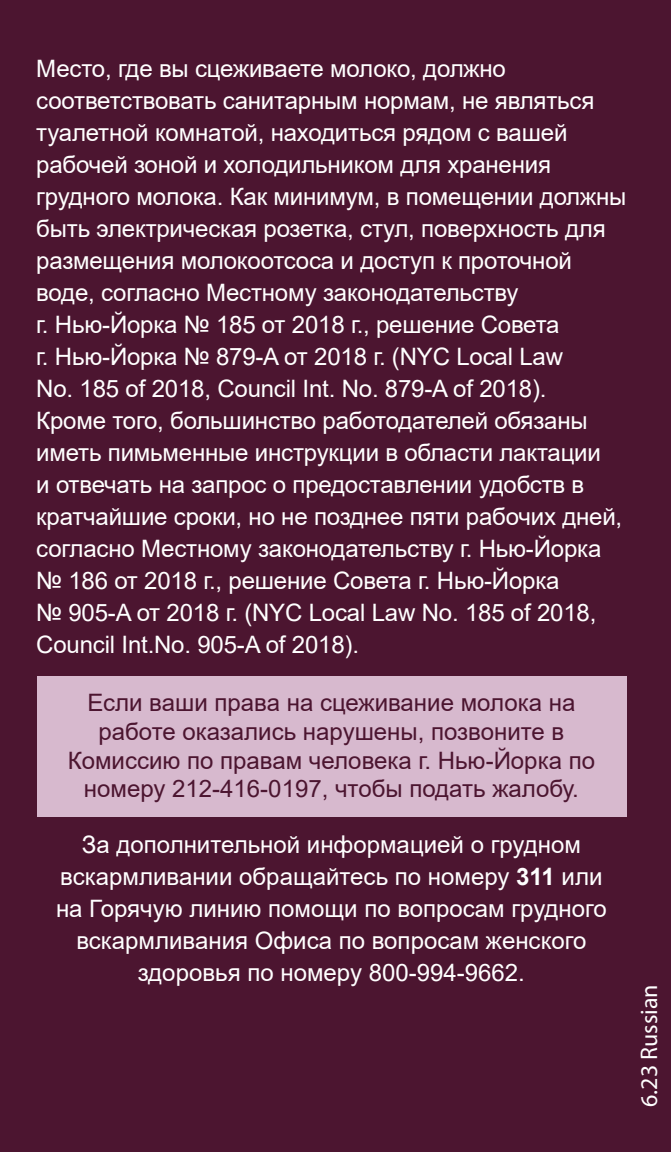
<style>
.page{position:relative;width:671px;height:1152px;background:#fff}
.page>*{position:absolute;margin:0;border:0;box-sizing:border-box;transform-origin:0 0}
.t1{font:24px/32px "Arial";letter-spacing:-.01em;color:#fff}
.t2{font:24px/28.8px "Arial";color:#4c1530;text-align:center}
.t3{font:24px "Myriad Pro";color:#fff}
.s1{font-weight:700}
</style>
<div class="page">
<div style="left:0;top:0;width:670px;height:1152px;background:#4c1530"></div>
<div style="left:37px;top:676px;width:589px;height:140px;background:#d7b9ce"></div>
<p class="t1" style="left:36px;top:53px;width:591px">Место, где вы сцеживаете молоко, должно соответствовать санитарным нормам, не являться туалетной комнатой, находиться рядом с вашей рабочей зоной и холодильником для хранения грудного молока. Как минимум в, помещении должны быть электрическая розетка, стул, поверхность для размещения молокоотсоса и доступ к проточной воде, согласно Местному законодательству<br>.г Нью-Йорка № 185 от 2018 . ,г решение Совета<br>.г Нью-Йорка № 879-A от 2018 (. г NYC Local Law<br>No. 185 of 2018, Council Int. No. 879-A of 2018 .(<br>Кроме того, большинство работодателей обязаны иметь пимьменные инструкции в области лактации<br>и отвечать на запрос о предоставлении удобств в кратчайшие сроки, но не позднее пяти рабочих дней, согласно Местному законодательству .г Нью-Йорка № 186 от 2018 . ,г решение Совета .г Нью-Йорка<br>№ 905-A от 2018 (. г NYC Local Law No. 185 of 2018, Council Int.No. 905-A of 2018 .(</p>
<p class="t2" style="left:68px;top:688px;width:528px">Если ваши права на сцеживание молока на работе оказались нарушены, позвоните в Комиссию по правам человека .г Нью-Йорка по номеру 212-416-0197, чтобы подать жалобу.</p>
<p class="t1" style="left:56px;top:829px;width:552px;text-align:center">За дополнительной информацией о грудном вскармливании обращайтесь по номеру <span class="s1">311</span> или на Горячую линию помощи по вопросам грудного вскармливания Офиса по вопросам женского здоровья по номеру 800-994-9662.</p>
<p class="t3" style="left:634px;top:1107px;width:124px;rotate:-90deg">6.23 Russian</p>
</div>
